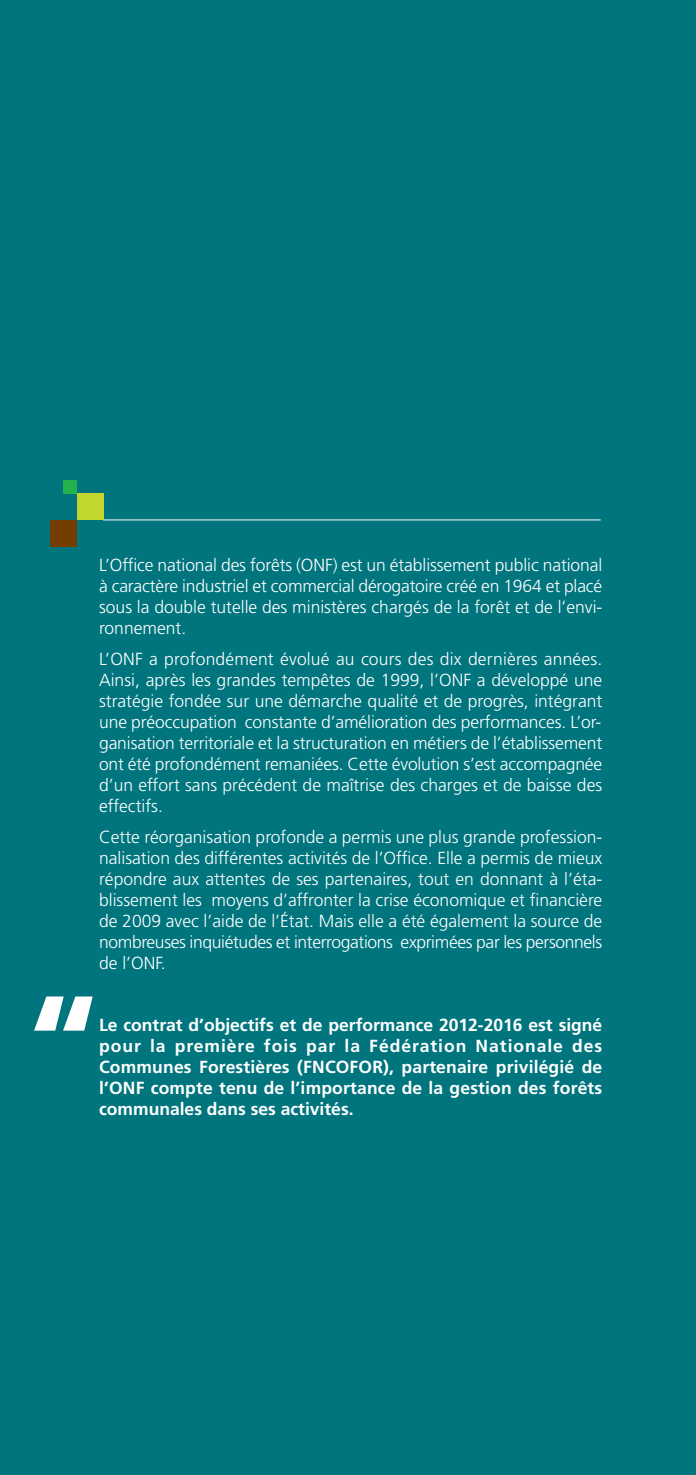
<style>
.page{position:relative;width:696px;height:1475px;background:#00757e}
.page>*{position:absolute;margin:0;border:0;box-sizing:border-box;transform-origin:0 0}
.t1{font:900 126px "Frutiger";color:#fff}
.t2{font:300 17.5px/21px "Frutiger";color:#fff;text-align:justify}
.t3{font:700 17.5px/21px "Frutiger";letter-spacing:.01em;color:#fff;text-align:justify}
</style>
<div class="page">
<p class="t2" style="left:99px;top:556px;width:505px">L’Office national des forêts (ONF) est un établissement public national à caractère industriel et commercial dérogatoire créé en 1964 et placé sous la double tutelle des ministères chargés de la forêt et de l’envi&shy;ronnement.</p>
<p class="t2" style="left:99px;top:650px;width:504px">L’ONF a profondément évolué au cours des dix dernières années.<br>Ainsi, après les grandes tempêtes de 1999, l’ONF a développé une stratégie fondée sur une démarche qualité et de progrès, intégrant une préoccupation constante d’amélioration des performances. L’or&shy;ganisation territoriale et la structuration en métiers de l’établissement ont été profondément remaniées. Cette évolution s’est accompagnée d’un effort sans précédent de maîtrise des charges et de baisse des effectifs.</p>
<p class="t2" style="left:99px;top:828px;width:504px">Cette réorganisation profonde a permis une plus grande profession&shy;nalisation des différentes activités de l’Office. Elle a permis de mieux répondre aux attentes de ses partenaires, tout en donnant à l’éta&shy;blissement les moyens d’affronter la crise économique et financière de 2009 avec l’aide de l’État. Mais elle a été également la source de nombreuses inquiétudes et interrogations exprimées par les personnels de l’ONF.</p>
<h1 class="t1" style="left:25px;top:990px;width:78px">“</h1>
<p class="t3" style="left:99px;top:1015px;width:504px">Le contrat d’objectifs et de performance 2012-2016 est signé pour la première fois par la Fédération Nationale des Communes Forestières (FNCOFOR), partenaire privilégié de l’ONF compte tenu de l’importance de la gestion des forêts</p>
<p class="t3" style="left:99px;top:1099px;width:256px">communales dans ses activités.</p>
</div>
